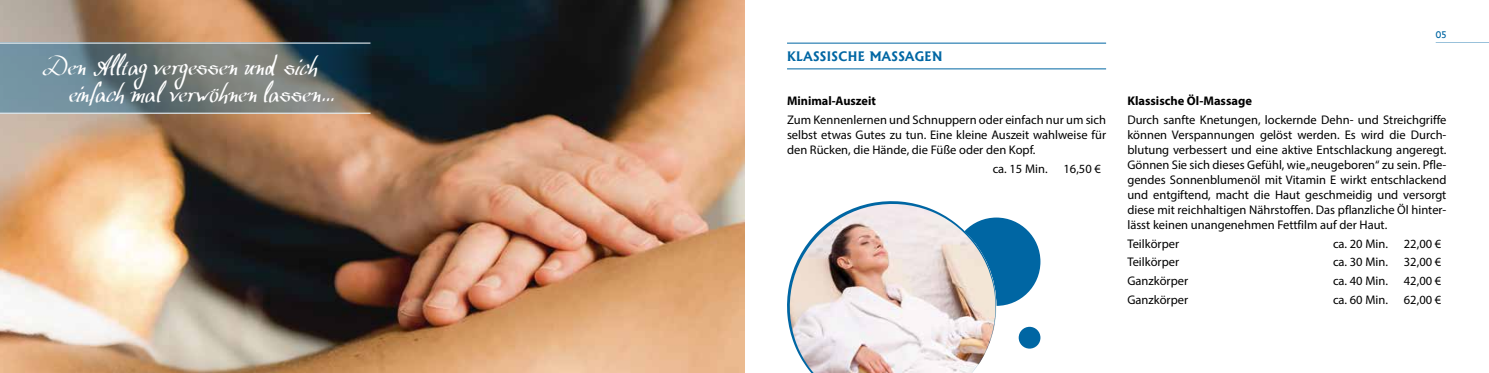
<style>
.page{position:relative;width:1489px;height:373px;background:#fff}
.page>*{position:absolute;margin:0;border:0;box-sizing:border-box;transform-origin:0 0}
.t1{font:22.5px/27px "Wolgast Script";color:#fff}
.t2{font:12.5px/15px "Myriad Pro";color:#000;text-align:justify}
.t3{font:700 12.5px "Myriad Pro";color:#000}
.t4{font:700 12.5px "Albertus";letter-spacing:.03em;color:#0066a3}
.t5{font:500 8.75px "Albertus";color:#0066a3}
</style>
<div class="page">
<hr style="left:1435px;top:42px;width:53px;height:1px;background:#0066a3">
<div style="left:952px;top:217px;width:88px;height:88px;background:#0066a3;border-radius:50%"></div>
<img style="left:0;top:0;width:744px;height:372px">
<hr style="left:787px;top:43px;width:319px;height:1px;background:#0066a3">
<hr style="left:787px;top:68px;width:319px;height:1px;background:#0066a3">
<svg style="left:0;top:43px;width:372px;height:70px;background:#647579"></svg>
<hr style="left:0;top:112px;width:370px;height:1px;background:#fff">
<hr style="left:0;top:43px;width:370px;height:1px;background:#fff">
<img style="left:787px;top:201px;width:209px;height:171px">
<div style="left:1018px;top:326px;width:22px;height:22px;background:#0066a3;border-radius:50%"></div>
<h1 class="t1" style="left:69px;top:52px;width:267px;text-indent:-26px">Den Alltag vergessen und sich einfach mal verwöhnen lassen...</h1>
<p class="t4" style="left:787px;top:49px;width:157px">KLASSISCHE MASSAGEN</p>
<p class="t3" style="left:787px;top:93px;width:90px">Minimal-Auszeit</p>
<p class="t2" style="left:787px;top:112px;width:320px">Zum Kennenlernen und Schnuppern oder einfach nur um sich selbst etwas Gutes zu tun. Eine kleine Auszeit wahlweise für den Rücken, die Hände, die Füße oder den Kopf.</p>
<p class="t2" style="left:992px;top:160px;width:56px">ca. 15 Min.</p>
<p class="t2" style="left:1063px;top:160px;width:39px">16,50 €</p>
<p class="t5" style="left:1435px;top:29px;width:12px">05</p>
<p class="t3" style="left:1127px;top:93px;width:126px">Klassische Öl-Massage</p>
<p class="t2" style="left:1127px;top:112px;width:320px">Durch sanfte Knetungen, lockernde Dehn- und Streichgriffe können Verspannungen gelöst werden. Es wird die Durch&shy;blutung verbessert und eine aktive Entschlackung angeregt.<br>Gönnen Sie sich dieses Gefühl, wie „neugeboren“ zu sein. Pfle&shy;gendes Sonnenblumenöl mit Vitamin E wirkt entschlackend und entgiftend, macht die Haut geschmeidig und versorgt diese mit reichhaltigen Nährstoffen. Das pflanzliche Öl hinter&shy;lässt keinen unangenehmen Fettfilm auf der Haut.</p>
<p class="t2" style="left:1127px;top:235px;width:53px">Teilkörper</p>
<p class="t2" style="left:1332px;top:235px;width:56px">ca. 20 Min.</p>
<p class="t2" style="left:1403px;top:235px;width:39px">22,00 €</p>
<p class="t2" style="left:1127px;top:254px;width:53px">Teilkörper</p>
<p class="t2" style="left:1332px;top:254px;width:56px">ca. 30 Min.</p>
<p class="t2" style="left:1403px;top:254px;width:39px">32,00 €</p>
<p class="t2" style="left:1127px;top:272px;width:62px">Ganzkörper</p>
<p class="t2" style="left:1332px;top:272px;width:56px">ca. 40 Min.</p>
<p class="t2" style="left:1403px;top:272px;width:39px">42,00 €</p>
<p class="t2" style="left:1127px;top:291px;width:62px">Ganzkörper</p>
<p class="t2" style="left:1332px;top:291px;width:56px">ca. 60 Min.</p>
<p class="t2" style="left:1403px;top:291px;width:39px">62,00 €</p>
</div>
